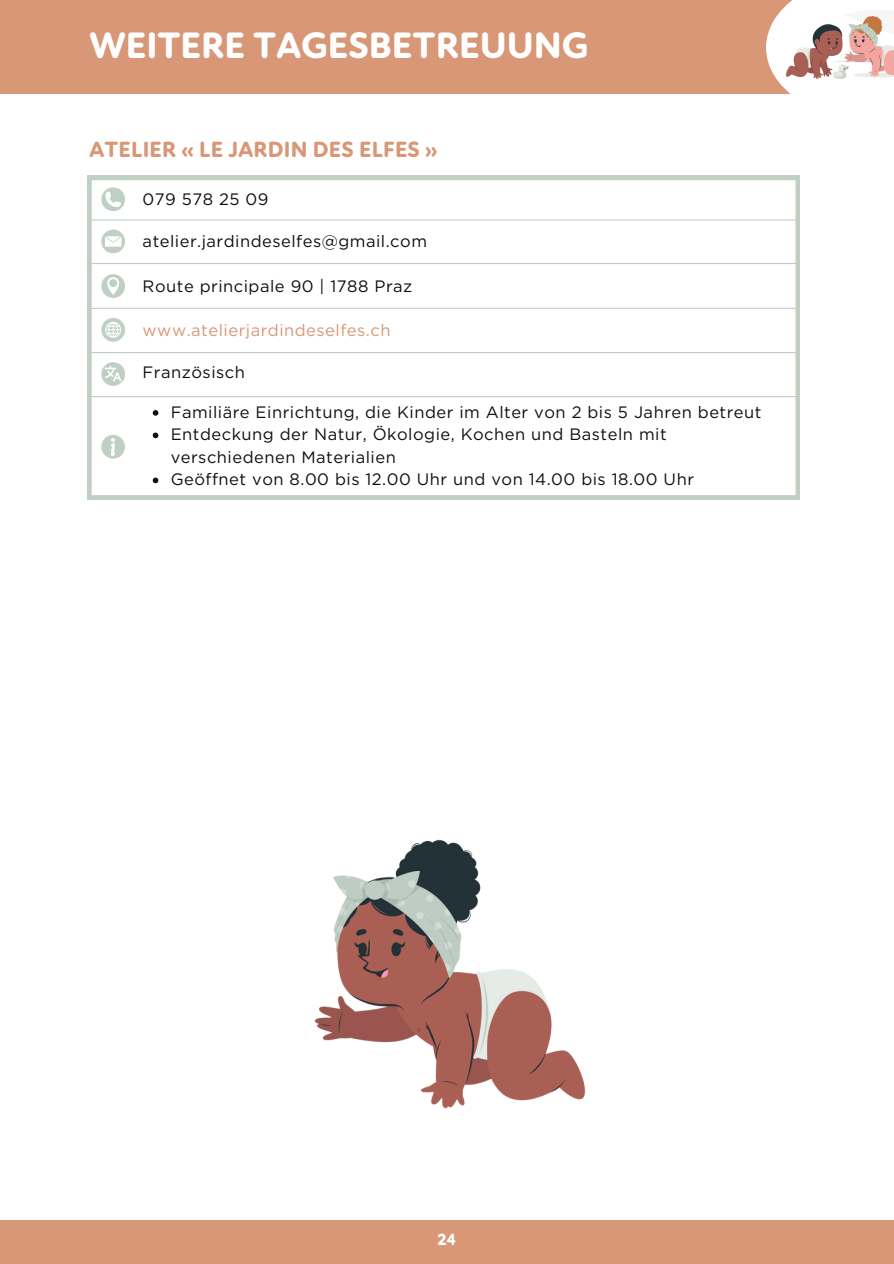
<style>
.page{position:relative;width:894px;height:1264px;background:#fff}
.page>*{position:absolute;margin:0;border:0;box-sizing:border-box;transform-origin:0 0}
.t1{font:800 37.5px "Atten Round New";color:#fff}
.t2{font:800 22.5px "Atten Round New";letter-spacing:.01em;color:#d89777}
.t3{font:16.5px/22.5px "Gotham";letter-spacing:.03em;color:#100f0d}
.t4{font:16.5px "Gotham";letter-spacing:.03em;color:#d89777}
.t5{font:800 16.5px "Atten Round New";color:#fff}
</style>
<div class="page">
<div style="left:0;top:1219px;width:893px;height:44px;background:#d89777"></div>
<div style="left:0;top:0;width:893px;height:94px;background:#d89777"></div>
<div style="left:765px;top:0;width:128px;height:120px;background:#fff"></div>
<img style="left:786px;top:11px;width:107px;height:68px">
<svg style="left:87px;top:176px;width:712px;height:323px"></svg>
<hr style="left:90px;top:219px;width:709px;height:1px;background:#c0cfc4">
<hr style="left:88px;top:263px;width:709px;height:1px;background:#c0cfc4">
<hr style="left:88px;top:308px;width:709px;height:1px;background:#c0cfc4">
<svg style="left:101px;top:229px;width:24px;height:24px"></svg>
<svg style="left:101px;top:187px;width:24px;height:24px"></svg>
<hr style="left:89px;top:352px;width:709px;height:1px;background:#c0cfc4">
<svg style="left:101px;top:318px;width:24px;height:23px"></svg>
<svg style="left:101px;top:435px;width:24px;height:23px"></svg>
<hr style="left:89px;top:396px;width:709px;height:1px;background:#c0cfc4">
<div style="left:101px;top:274px;width:24px;height:24px;background:#c0cfc4;border-radius:50%"></div>
<svg style="left:107px;top:277px;width:12px;height:18px"></svg>
<div style="left:101px;top:362px;width:24px;height:24px;background:#c0cfc4;border-radius:50%"></div>
<svg style="left:105px;top:366px;width:16px;height:15px"></svg>
<img style="left:314px;top:839px;width:272px;height:270px">
<svg style="left:153px;top:410px;width:5px;height:6px"></svg>
<svg style="left:153px;top:432px;width:5px;height:6px"></svg>
<svg style="left:153px;top:477px;width:5px;height:6px"></svg>
<h1 class="t1" style="left:89px;top:24px;width:500px">WEITERE TAGESBETREUUNG</h1>
<h2 class="t2" style="left:89px;top:136px;width:349px">ATELIER « LE JARDIN DES ELFES »</h2>
<p class="t3" style="left:143px;top:188px;width:127px">079 578 25 09</p>
<p class="t3" style="left:143px;top:230px;width:286px">atelier.jardindeselfes@gmail.com</p>
<p class="t3" style="left:143px;top:274px;width:271px">Route principale 90 | 1788 Praz</p>
<p class="t4" style="left:143px;top:320px;width:249px">www.atelierjardindeselfes.ch</p>
<p class="t3" style="left:143px;top:361px;width:104px">Französisch</p>
<p class="t3" style="left:171px;top:401px;width:592px">Familiäre Einrichtung, die Kinder im Alter von 2 bis 5 Jahren betreut</p>
<p class="t3" style="left:171px;top:423px;width:497px">Entdeckung der Natur, Ökologie, Kochen und Basteln mit verschiedenen Materialien</p>
<p class="t3" style="left:171px;top:468px;width:524px">Geöffnet von 8.00 bis 12.00 Uhr und von 14.00 bis 18.00 Uhr</p>
<p class="t5" style="left:437px;top:1229px;width:20px">24</p>
</div>
